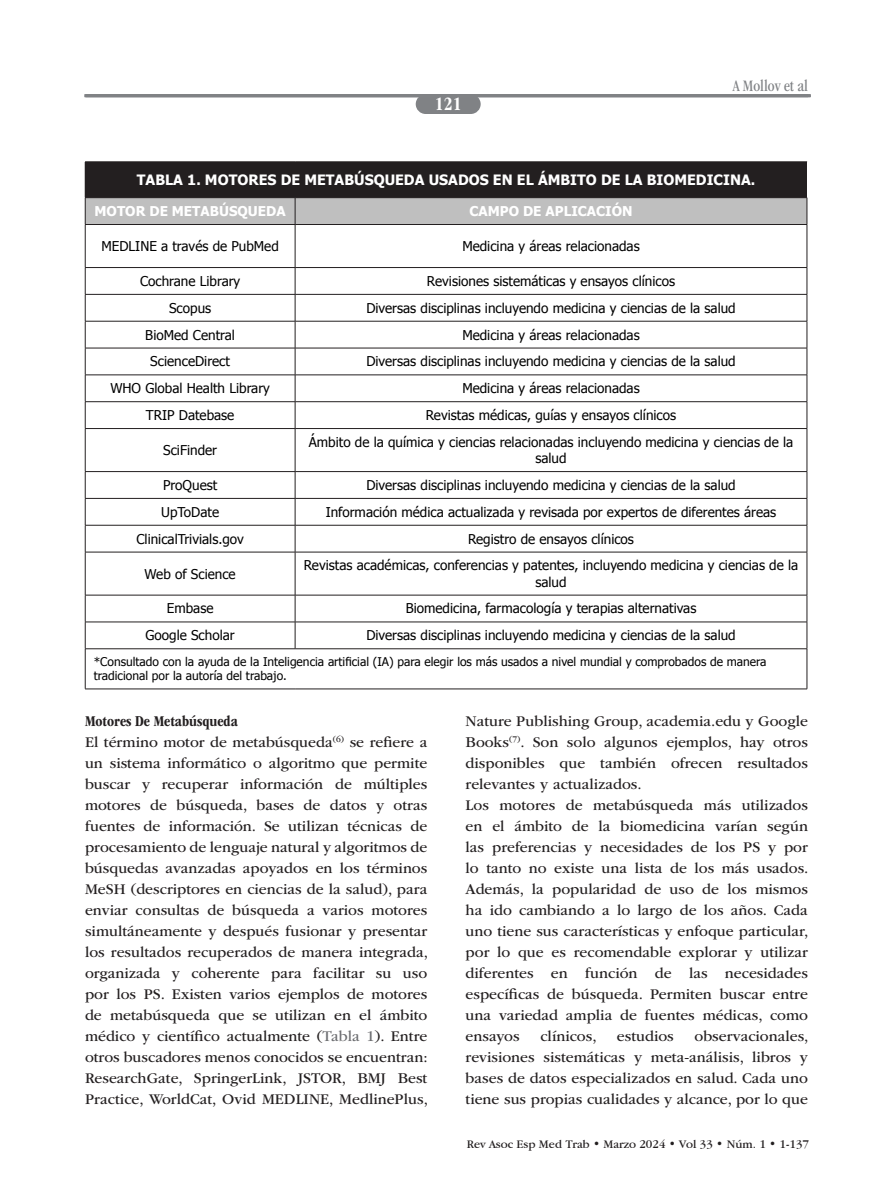
<style>
.page{position:relative;width:893px;height:1191px;background:#fff}
.page>*{position:absolute;margin:0;border:0;box-sizing:border-box;transform-origin:0 0}
.t1{font:700 condensed 19.5px "ITC Garamond Std";color:#fff}
.t2{font:condensed 16.5px "ITC Garamond Std";color:#808285}
.texto_general{font:15.45px/21px "ITC Garamond Std";color:#231f20;text-align:justify}
.titulo_secciones_nivel_2{font:700 condensed 15.45px "ITC Garamond Std";color:#231f20}
.Titulo_tabla{font:700 14.25px "Tahoma";color:#fff}
.texto_tabla{font:13.5px/16.2px "Tahoma";color:#000;text-align:center}
.Titulo_2_tabla{font:700 13.5px "Tahoma";color:#fff}
.pie_de_tabla{font:12px/14.4px "Tahoma";color:#000}
.t3{font:12px "Garamond IT Cby BT";color:#231f20}
.s1{color:#6c6d70}
</style>
<div class="page">
<div style="left:416px;top:94px;width:65px;height:20px;background:#808285;border-radius:10px"></div>
<hr style="left:86px;top:94px;width:722px;height:3px;background:#808285">
<div style="left:85px;top:162px;width:722px;height:36px;background:#231f20"></div>
<svg style="left:86px;top:225px;width:721px;height:463px"></svg>
<hr style="left:295px;top:225px;width:1px;height:42px;background:#231f20">
<hr style="left:807px;top:225px;width:1px;height:42px;background:#231f20">
<hr style="left:85px;top:267px;width:210px;height:1px;background:#231f20">
<hr style="left:295px;top:267px;width:512px;height:1px;background:#231f20">
<hr style="left:85px;top:294px;width:210px;height:1px;background:#231f20">
<hr style="left:295px;top:294px;width:512px;height:1px;background:#231f20">
<hr style="left:85px;top:321px;width:210px;height:1px;background:#231f20">
<hr style="left:295px;top:321px;width:512px;height:1px;background:#231f20">
<hr style="left:85px;top:348px;width:210px;height:1px;background:#231f20">
<hr style="left:295px;top:348px;width:512px;height:1px;background:#231f20">
<hr style="left:85px;top:374px;width:210px;height:1px;background:#231f20">
<hr style="left:295px;top:374px;width:512px;height:1px;background:#231f20">
<hr style="left:85px;top:401px;width:210px;height:1px;background:#231f20">
<hr style="left:295px;top:401px;width:512px;height:1px;background:#231f20">
<svg style="left:295px;top:268px;width:1px;height:160px"></svg>
<svg style="left:807px;top:268px;width:1px;height:160px"></svg>
<hr style="left:85px;top:429px;width:1px;height:42px;background:#231f20">
<hr style="left:295px;top:429px;width:1px;height:42px;background:#231f20">
<hr style="left:85px;top:471px;width:210px;height:1px;background:#231f20">
<hr style="left:295px;top:471px;width:512px;height:1px;background:#231f20">
<hr style="left:85px;top:498px;width:210px;height:1px;background:#231f20">
<hr style="left:295px;top:498px;width:512px;height:1px;background:#231f20">
<hr style="left:85px;top:525px;width:210px;height:1px;background:#231f20">
<svg style="left:85px;top:472px;width:1px;height:80px"></svg>
<hr style="left:295px;top:525px;width:512px;height:1px;background:#231f20">
<svg style="left:295px;top:472px;width:1px;height:80px"></svg>
<hr style="left:85px;top:552px;width:210px;height:1px;background:#231f20">
<hr style="left:85px;top:552px;width:1px;height:43px;background:#231f20">
<hr style="left:295px;top:552px;width:512px;height:1px;background:#231f20">
<hr style="left:295px;top:552px;width:1px;height:43px;background:#231f20">
<hr style="left:85px;top:595px;width:210px;height:1px;background:#231f20">
<hr style="left:295px;top:595px;width:512px;height:1px;background:#231f20">
<hr style="left:85px;top:621px;width:210px;height:1px;background:#231f20">
<svg style="left:85px;top:595px;width:1px;height:53px"></svg>
<hr style="left:295px;top:621px;width:512px;height:1px;background:#231f20">
<svg style="left:295px;top:595px;width:1px;height:53px"></svg>
<hr style="left:807px;top:649px;width:1px;height:39px;background:#231f20">
<hr style="left:85px;top:649px;width:1px;height:39px;background:#231f20">
<hr style="left:85px;top:688px;width:210px;height:1px;background:#231f20">
<hr style="left:295px;top:688px;width:512px;height:1px;background:#231f20">
<hr style="left:85px;top:161px;width:210px;height:1px;background:#231f20">
<hr style="left:295px;top:161px;width:512px;height:1px;background:#231f20">
<div style="left:85px;top:198px;width:723px;height:26px;background:#bfbfbf"></div>
<hr style="left:85px;top:224px;width:210px;height:1px;background:#231f20">
<hr style="left:85px;top:225px;width:1px;height:42px;background:#231f20">
<hr style="left:295px;top:224px;width:512px;height:1px;background:#231f20">
<svg style="left:85px;top:268px;width:1px;height:160px"></svg>
<hr style="left:85px;top:428px;width:210px;height:1px;background:#231f20">
<hr style="left:295px;top:428px;width:512px;height:1px;background:#231f20">
<hr style="left:807px;top:429px;width:1px;height:42px;background:#231f20">
<svg style="left:807px;top:472px;width:1px;height:80px"></svg>
<hr style="left:807px;top:552px;width:1px;height:43px;background:#231f20">
<svg style="left:807px;top:595px;width:1px;height:53px"></svg>
<hr style="left:85px;top:648px;width:210px;height:1px;background:#231f20">
<hr style="left:295px;top:648px;width:512px;height:1px;background:#231f20">
<p class="t1" style="left:435px;top:93px;width:28px">121</p>
<p class="t2" style="left:733px;top:76px;width:77px">A Mollov et al</p>
<p class="Titulo_tabla" style="left:137px;top:170px;width:620px">TABLA 1. MOTORES DE METABÚSQUEDA USADOS EN EL ÁMBITO DE LA BIOMEDICINA.</p>
<p class="Titulo_2_tabla" style="left:95px;top:202px;width:193px">MOTOR DE METABÚSQUEDA</p>
<p class="Titulo_2_tabla" style="left:470px;top:202px;width:164px">CAMPO DE APLICACIÓN</p>
<p class="texto_tabla" style="left:101px;top:237px;width:179px">MEDLINE a través de PubMed</p>
<p class="texto_tabla" style="left:462px;top:237px;width:179px">Medicina y áreas relacionadas</p>
<p class="texto_tabla" style="left:140px;top:272px;width:102px">Cochrane Library</p>
<p class="texto_tabla" style="left:427px;top:272px;width:250px">Revisiones sistemáticas y ensayos clínicos</p>
<p class="texto_tabla" style="left:169px;top:299px;width:44px">Scopus</p>
<p class="texto_tabla" style="left:366px;top:299px;width:371px">Diversas disciplinas incluyendo medicina y ciencias de la salud</p>
<p class="texto_tabla" style="left:145px;top:326px;width:91px">BioMed Central</p>
<p class="texto_tabla" style="left:462px;top:326px;width:179px">Medicina y áreas relacionadas</p>
<p class="texto_tabla" style="left:150px;top:353px;width:81px">ScienceDirect</p>
<p class="texto_tabla" style="left:366px;top:353px;width:371px">Diversas disciplinas incluyendo medicina y ciencias de la salud</p>
<p class="texto_tabla" style="left:110px;top:379px;width:161px">WHO Global Health Library</p>
<p class="texto_tabla" style="left:462px;top:379px;width:179px">Medicina y áreas relacionadas</p>
<p class="texto_tabla" style="left:146px;top:406px;width:90px">TRIP Datebase</p>
<p class="texto_tabla" style="left:426px;top:406px;width:252px">Revistas médicas, guías y ensayos clínicos</p>
<p class="texto_tabla" style="left:163px;top:441px;width:55px">SciFinder</p>
<p class="texto_tabla" style="left:309px;top:433px;width:486px">Ámbito de la química y ciencias relacionadas incluyendo medicina y ciencias de la salud</p>
<p class="texto_tabla" style="left:163px;top:476px;width:56px">ProQuest</p>
<p class="texto_tabla" style="left:366px;top:476px;width:371px">Diversas disciplinas incluyendo medicina y ciencias de la salud</p>
<p class="texto_tabla" style="left:161px;top:503px;width:60px">UpToDate</p>
<p class="texto_tabla" style="left:326px;top:503px;width:452px">Información médica actualizada y revisada por expertos de diferentes áreas</p>
<p class="texto_tabla" style="left:136px;top:530px;width:109px">ClinicalTrivials.gov</p>
<p class="texto_tabla" style="left:468px;top:530px;width:167px">Registro de ensayos clínicos</p>
<p class="texto_tabla" style="left:145px;top:565px;width:93px">Web of Science</p>
<p class="texto_tabla" style="left:304px;top:557px;width:496px">Revistas académicas, conferencias y patentes, incluyendo medicina y ciencias de la salud</p>
<p class="texto_tabla" style="left:167px;top:600px;width:48px">Embase</p>
<p class="texto_tabla" style="left:406px;top:600px;width:292px">Biomedicina, farmacología y terapias alternativas</p>
<p class="texto_tabla" style="left:146px;top:626px;width:91px">Google Scholar</p>
<p class="texto_tabla" style="left:366px;top:626px;width:371px">Diversas disciplinas incluyendo medicina y ciencias de la salud</p>
<p class="pie_de_tabla" style="left:94px;top:654px;width:674px">*Consultado con la ayuda de la Inteligencia artificial (IA) para elegir los más usados a nivel mundial y comprobados de manera tradicional por la autoría del trabajo.</p>
<p class="titulo_secciones_nivel_2" style="left:85px;top:712px;width:154px">Motores De Metabúsqueda</p>
<p class="texto_general" style="left:85px;top:732px;width:344px">El término motor de metabúsqueda<sup>(6)</sup> se refiere a un sistema informático o algoritmo que permite buscar y recuperar información de múltiples motores de búsqueda, bases de datos y otras fuentes de información. Se utilizan técnicas de procesamiento de lenguaje natural y algoritmos de búsquedas avanzadas apoyados en los términos MeSH (descriptores en ciencias de la salud), para enviar consultas de búsqueda a varios motores simultáneamente y después fusionar y presentar los resultados recuperados de manera integrada, organizada y coherente para facilitar su uso por los PS. Existen varios ejemplos de motores de metabúsqueda que se utilizan en el ámbito médico y científico actualmente (<span class="s1">Tabla 1</span>). Entre otros buscadores menos conocidos se encuentran:<br>ResearchGate, SpringerLink, JSTOR, BMJ Best Practice, WorldCat, Ovid MEDLINE, MedlinePlus,</p>
<p class="texto_general" style="left:466px;top:711px;width:344px">Nature Publishing Group, academia.edu y Google Books<sup>(7)</sup>. Son solo algunos ejemplos, hay otros disponibles que también ofrecen resultados relevantes y actualizados.</p>
<p class="texto_general" style="left:466px;top:795px;width:344px">Los motores de metabúsqueda más utilizados en el ámbito de la biomedicina varían según las preferencias y necesidades de los PS y por lo tanto no existe una lista de los más usados.<br>Además, la popularidad de uso de los mismos ha ido cambiando a lo largo de los años. Cada uno tiene sus características y enfoque particular, por lo que es recomendable explorar y utilizar diferentes en función de las necesidades específicas de búsqueda. Permiten buscar entre una variedad amplia de fuentes médicas, como ensayos</p>
<p class="texto_general" style="left:466px;top:1026px;width:344px;text-indent:229px">observacionales, revisiones sistemáticas y meta-análisis, libros y bases de datos especializados en salud. Cada uno tiene sus propias cualidades y alcance, por lo que</p>
<p class="texto_general" style="left:540px;top:1026px;width:58px">clínicos,</p>
<p class="texto_general" style="left:617px;top:1026px;width:58px">estudios</p>
<p class="t3" style="left:467px;top:1136px;width:344px">Rev Asoc Esp Med Trab • Marzo 2024 • Vol 33 • Núm. 1 • 1-137</p>
</div>
